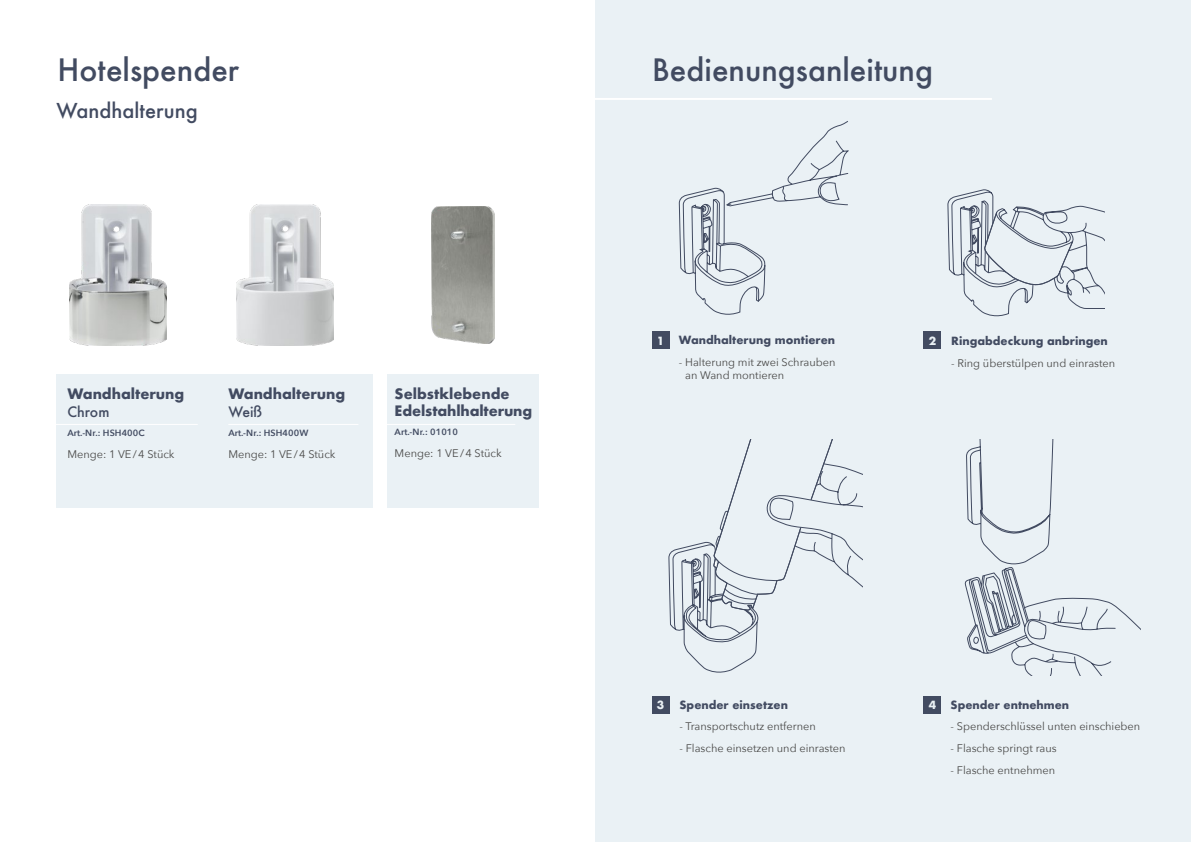
<style>
.page{position:relative;width:1191px;height:842px;background:#fff}
.page>*{position:absolute;margin:0;border:0;box-sizing:border-box;transform-origin:0 0}
.t1{font:500 30px "Futura";color:#424b61}
.t2{font:500 20px "Futura";color:#424b61}
.t3{font:700 14px/17px "Futura";color:#424b61}
.t4{font:500 14px "Futura";color:#424b61}
.t5{font:11px/13.2px "Avenir Next";color:#4a4a49}
.t6{font:700 11px "Futura";color:#424b61}
.t7{font:700 11px "Futura";color:#eaf1f5}
.t8{font:600 9px "Avenir Next";letter-spacing:.01em;color:#424b61}
</style>
<div class="page">
<div style="left:595px;top:0;width:596px;height:842px;background:#eaf1f5"></div>
<hr style="left:557px;top:98px;width:435px;height:2px;background:#fff">
<div style="left:57px;top:374px;width:316px;height:133px;background:#eaf1f5"></div>
<div style="left:387px;top:374px;width:152px;height:133px;background:#eaf1f5"></div>
<hr style="left:43px;top:424px;width:155px;height:1px;background:#fff">
<hr style="left:228px;top:424px;width:130px;height:1px;background:#fff">
<hr style="left:385px;top:424px;width:130px;height:1px;background:#fff">
<img style="left:431px;top:207px;width:63px;height:136px">
<img style="left:70px;top:204px;width:97px;height:142px">
<img style="left:236px;top:204px;width:97px;height:142px">
<svg style="left:678px;top:121px;width:170px;height:194px"></svg>
<svg style="left:947px;top:189px;width:157px;height:128px"></svg>
<div style="left:652px;top:332px;width:17px;height:17px;background:#424b61"></div>
<svg style="left:964px;top:439px;width:176px;height:237px"></svg>
<div style="left:924px;top:696px;width:17px;height:17px;background:#424b61"></div>
<div style="left:924px;top:332px;width:17px;height:17px;background:#424b61"></div>
<svg style="left:668px;top:439px;width:194px;height:234px"></svg>
<div style="left:652px;top:696px;width:17px;height:17px;background:#424b61"></div>
<h1 class="t1" style="left:57px;top:50px;width:183px">Hotelspender</h1>
<h2 class="t2" style="left:57px;top:97px;width:143px">Wandhalterung</h2>
<p class="t3" style="left:67px;top:385px;width:118px">Wandhalterung</p>
<p class="t4" style="left:67px;top:402px;width:44px">Chrom</p>
<p class="t8" style="left:67px;top:425px;width:79px">Art.-Nr.: HSH400C</p>
<p class="t5" style="left:67px;top:447px;width:109px">Menge: 1 VE/4 Stück</p>
<p class="t3" style="left:228px;top:385px;width:118px">Wandhalterung</p>
<p class="t4" style="left:228px;top:402px;width:35px">Weiß</p>
<p class="t8" style="left:228px;top:425px;width:82px">Art.-Nr.: HSH400W</p>
<p class="t5" style="left:228px;top:447px;width:109px">Menge: 1 VE/4 Stück</p>
<p class="t3" style="left:394px;top:385px;width:139px">Selbstklebende<br>Edelstahlhalterung</p>
<p class="t8" style="left:394px;top:424px;width:65px">Art.-Nr.: 01010</p>
<p class="t5" style="left:394px;top:446px;width:109px">Menge: 1 VE/4 Stück</p>
<h1 class="t1" style="left:652px;top:50px;width:282px">Bedienungsanleitung</h1>
<p class="t7" style="left:657px;top:332px;width:9px">1</p>
<p class="t6" style="left:679px;top:332px;width:158px">Wandhalterung montieren</p>
<p class="t5" style="left:685px;top:355px;width:152px;text-indent:-6px">- Halterung mit zwei Schrauben an Wand montieren</p>
<p class="t7" style="left:928px;top:332px;width:9px">2</p>
<p class="t6" style="left:951px;top:333px;width:158px">Ringabdeckung anbringen</p>
<p class="t5" style="left:951px;top:356px;width:166px">- Ring überstülpen und einrasten</p>
<p class="t7" style="left:657px;top:697px;width:9px">3</p>
<p class="t6" style="left:679px;top:696px;width:110px">Spender einsetzen</p>
<p class="t5" style="left:679px;top:719px;width:138px">- Transportschutz entfernen</p>
<p class="t5" style="left:679px;top:741px;width:168px">- Flasche einsetzen und einrasten</p>
<p class="t7" style="left:928px;top:697px;width:9px">4</p>
<p class="t6" style="left:950px;top:696px;width:120px">Spender entnehmen</p>
<p class="t5" style="left:950px;top:719px;width:191px">- Spenderschlüssel unten einschieben</p>
<p class="t5" style="left:950px;top:741px;width:108px">- Flasche springt raus</p>
<p class="t5" style="left:950px;top:763px;width:106px">- Flasche entnehmen</p>
</div>
